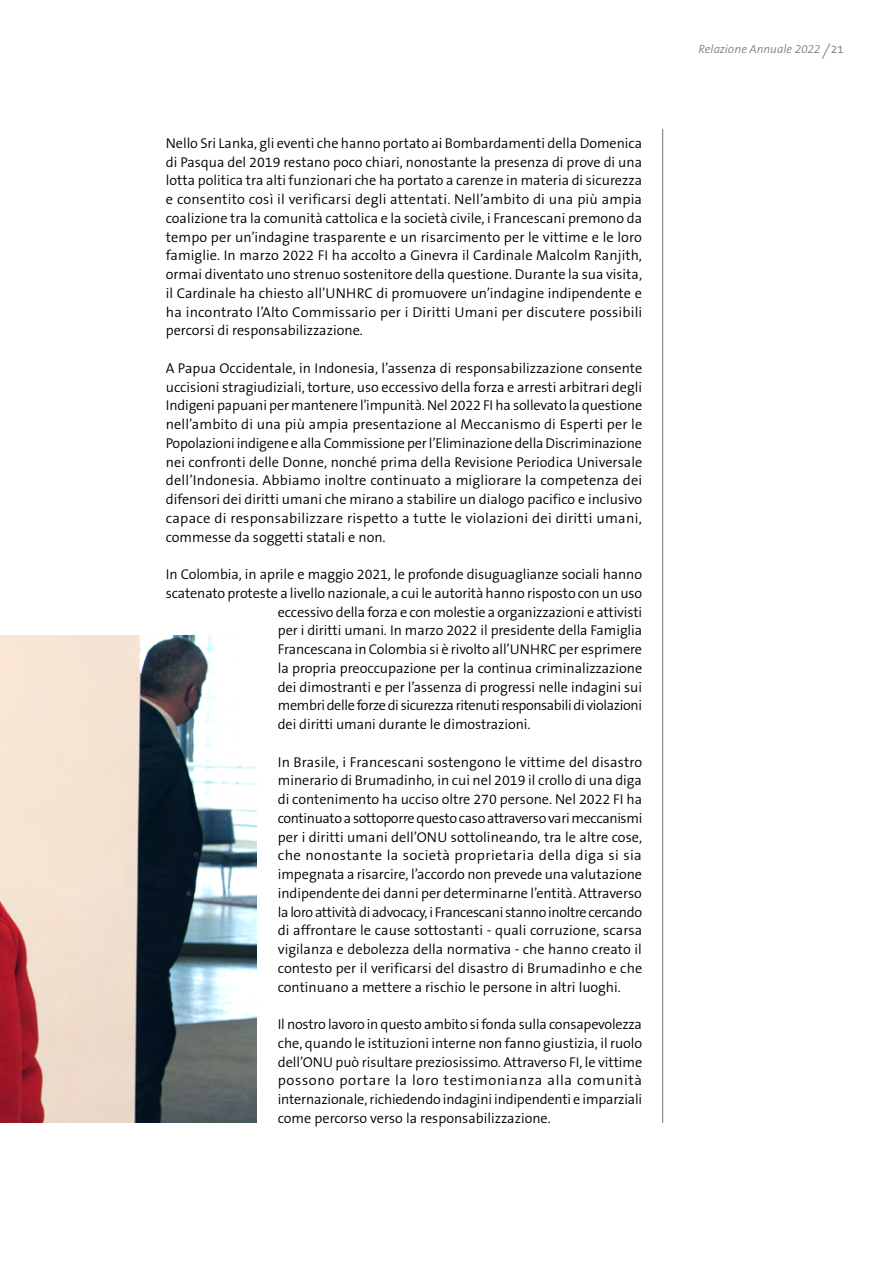
<style>
.page{position:relative;width:893px;height:1263px;background:#fff}
.page>*{position:absolute;margin:0;border:0;box-sizing:border-box;transform-origin:0 0}
.fi_17_fließtext_neu{font:300 14.25px/18.8px "The Sans B W4";letter-spacing:-.005em;color:#000;text-align:justify}
.fi_17_fließtext_neu-2{font:300 14.25px "The Sans B W4";letter-spacing:-.025em;color:#000}
.t1{font:italic 300 12px "The Sans B W4";color:#7d8386}
.s1{font-size:16.5px}
.s2{font-family:"The Sans Office";font-weight:400;font-style:normal}
</style>
<div class="page">
<hr style="left:662px;top:129px;width:1px;height:994px;background:#7d8386">
<img style="left:0;top:635px;width:257px;height:488px">
<p class="fi_17_fließtext_neu" style="left:166px;top:134px;width:478px">Nello Sri Lanka, gli eventi che hanno portato ai Bombardamenti della Domenica di Pasqua del 2019 restano poco chiari, nonostante la presenza di prove di una lotta politica tra alti funzionari che ha portato a carenze in materia di sicurezza e consentito così il verificarsi degli attentati. Nell’ambito di una più ampia coalizione tra la comunità cattolica e la società civile, i Francescani premono da tempo per un’indagine trasparente e un risarcimento per le vittime e le loro famiglie. In marzo 2022 FI ha accolto a Ginevra il Cardinale Malcolm Ranjith, ormai diventato uno strenuo sostenitore della questione. Durante la sua visita, il Cardinale ha chiesto all’UNHRC di promuovere un’indagine indipendente e ha incontrato l’Alto Commissario per i Diritti Umani per discutere possibili percorsi di responsabilizzazione.</p>
<p class="fi_17_fließtext_neu" style="left:166px;top:359px;width:478px">A Papua Occidentale, in Indonesia, l’assenza di responsabilizzazione consente uccisioni stragiudiziali, torture, uso eccessivo della forza e arresti arbitrari degli Indigeni papuani per mantenere l’impunità. Nel 2022 FI ha sollevato la questione nell’ambito di una più ampia presentazione al Meccanismo di Esperti per le Popolazioni indigene e alla Commissione per l’Eliminazione della Discriminazione nei confronti delle Donne, nonché prima della Revisione Periodica Universale dell’Indonesia. Abbiamo inoltre continuato a migliorare la competenza dei difensori dei diritti umani che mirano a stabilire un dialogo pacifico e inclusivo capace di responsabilizzare rispetto a tutte le violazioni dei diritti umani, commesse da soggetti statali e non.</p>
<p class="fi_17_fließtext_neu" style="left:166px;top:565px;width:478px">In Colombia, in aprile e maggio 2021, le profonde disuguaglianze sociali hanno</p>
<p class="fi_17_fließtext_neu" style="left:166px;top:584px;width:478px">scatenato proteste a livello nazionale, a cui le autorità hanno risposto con un uso</p>
<p class="fi_17_fließtext_neu" style="left:278px;top:602px;width:366px">eccessivo della forza e con molestie a organizzazioni e attivisti</p>
<p class="fi_17_fließtext_neu" style="left:278px;top:621px;width:366px">per i diritti umani. In marzo 2022 il presidente della Famiglia</p>
<p class="fi_17_fließtext_neu" style="left:278px;top:640px;width:366px">Francescana in Colombia si è rivolto all’UNHRC per esprimere</p>
<p class="fi_17_fließtext_neu" style="left:278px;top:659px;width:366px">la propria preoccupazione per la continua criminalizzazione</p>
<p class="fi_17_fließtext_neu" style="left:278px;top:677px;width:366px">dei dimostranti e per l’assenza di progressi nelle indagini sui</p>
<p class="fi_17_fließtext_neu-2" style="left:278px;top:696px;width:366px">membri delle forze di sicurezza ritenuti responsabili di violazioni</p>
<p class="fi_17_fließtext_neu" style="left:278px;top:715px;width:254px">dei diritti umani durante le dimostrazioni.</p>
<p class="fi_17_fließtext_neu" style="left:278px;top:752px;width:366px">In Brasile, i Francescani sostengono le vittime del disastro minerario di Brumadinho, in cui nel 2019 il crollo di una diga di contenimento ha ucciso oltre 270 persone. Nel 2022 FI ha continuato a sottoporre questo caso attraverso vari meccanismi per i diritti umani dell’ONU sottolineando, tra le altre cose, che nonostante la società proprietaria della diga si sia impegnata a risarcire, l’accordo non prevede una valutazione indipendente dei danni per determinarne l’entità. Attraverso la loro attività di advocacy, i Francescani stanno inoltre cercando di affrontare le cause sottostanti - quali corruzione, scarsa vigilanza e debolezza della normativa - che hanno creato il contesto per il verificarsi del disastro di Brumadinho e che continuano a mettere a rischio le persone in altri luoghi.</p>
<p class="fi_17_fließtext_neu" style="left:278px;top:1015px;width:366px">Il nostro lavoro in questo ambito si fonda sulla consapevolezza che, quando le istituzioni interne non fanno giustizia, il ruolo dell’ONU può risultare preziosissimo. Attraverso FI, le vittime possono portare la loro testimonianza alla comunità internazionale, richiedendo indagini indipendenti e imparziali come percorso verso la responsabilizzazione.</p>
<p class="t1" style="left:698px;top:42px;width:147px">Relazione Annuale 2022 <span class="s1">/</span> <span class="s2">21</span></p>
</div>
